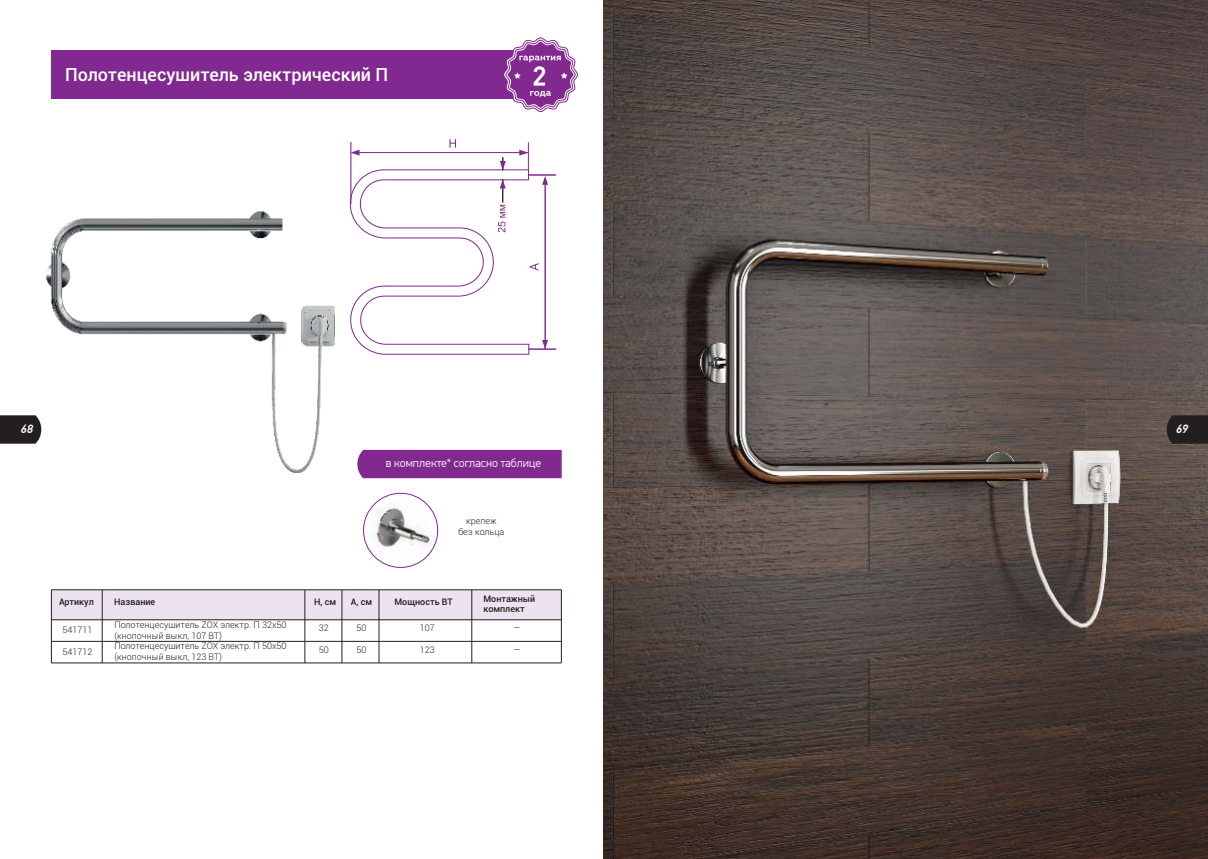
<style>
.page{position:relative;width:1208px;height:859px;background:#fff}
.page>*{position:absolute;margin:0;border:0;box-sizing:border-box;transform-origin:0 0}
.t1{font:500 18px "Roboto";color:#fff}
.t2{font:300 12px "PF Din Text Pro";color:#fff}
.t3{font:italic 500 12px "PF Din Text Pro";color:#fff}
.t4{font:300 9px/10.8px "Roboto";color:#231f20;text-align:center}
.t5{font:500 9px/10.8px "Roboto";color:#231f20}
</style>
<div class="page">
<div style="left:51px;top:51px;width:511px;height:48px;background:#812990"></div>
<img style="left:46px;top:211px;width:288px;height:262px">
<div style="left:357px;top:450px;width:205px;height:28px;background:#812990"></div>
<img style="left:363px;top:492px;width:74px;height:76px">
<div style="left:363px;top:493px;width:75px;height:75px;border:1px solid #812990;border-radius:50%"></div>
<img style="left:604px;top:0;width:604px;height:859px">
<div style="left:51px;top:590px;width:511px;height:30px;background:#ede3f0"></div>
<hr style="left:51px;top:641px;width:510px;height:1px;background:#231f20">
<hr style="left:51px;top:620px;width:510px;height:1px;background:#231f20">
<hr style="left:51px;top:590px;width:510px;height:1px;background:#231f20">
<hr style="left:51px;top:663px;width:510px;height:1px;background:#231f20">
<hr style="left:51px;top:590px;width:1px;height:73px;background:#231f20">
<hr style="left:102px;top:590px;width:1px;height:73px;background:#231f20">
<hr style="left:305px;top:590px;width:1px;height:73px;background:#231f20">
<hr style="left:342px;top:590px;width:1px;height:73px;background:#231f20">
<hr style="left:379px;top:590px;width:1px;height:73px;background:#231f20">
<hr style="left:471px;top:590px;width:1px;height:73px;background:#231f20">
<hr style="left:561px;top:590px;width:1px;height:73px;background:#231f20">
<svg style="left:503px;top:37px;width:75px;height:76px"></svg>
<svg style="left:349px;top:139px;width:207px;height:216px"></svg>
<svg style="left:0;top:415px;width:42px;height:29px"></svg>
<svg style="left:1164px;top:415px;width:44px;height:29px"></svg>
<h1 class="t1" style="left:65px;top:62px;width:325px">Полотенцесушитель электрический П</h1>
<h2 class="t3" style="left:21px;top:422px;width:14px">68</h2>
<h2 class="t3" style="left:1176px;top:422px;width:14px">69</h2>
<h2 class="t2" style="left:386px;top:456px;width:157px">в комплекте* согласно таблице</h2>
<p class="t5" style="left:59px;top:596px;width:36px">Артикул</p>
<p class="t4" style="left:63px;top:624px;width:31px">541711</p>
<p class="t4" style="left:63px;top:646px;width:31px">541712</p>
<p class="t5" style="left:114px;top:596px;width:43px">Название</p>
<p class="t4" style="left:114px;top:619px;width:173px;text-align:left">Полотенцесушитель ZOX электр. П 32х50 (кнопочный выкл, 107 ВТ)<br>Полотенцесушитель ZOX электр. П 50х50 (кнопочный выкл, 123 ВТ)</p>
<p class="t5" style="left:314px;top:596px;width:24px">Н, см</p>
<p class="t4" style="left:319px;top:622px;width:11px">32</p>
<p class="t4" style="left:319px;top:644px;width:11px">50</p>
<p class="t5" style="left:351px;top:596px;width:23px">А, см</p>
<p class="t4" style="left:356px;top:622px;width:11px">50</p>
<p class="t4" style="left:356px;top:644px;width:11px">50</p>
<p class="t4" style="left:458px;top:515px;width:47px">крепеж без кольца</p>
<p class="t5" style="left:394px;top:596px;width:60px">Мощность ВТ</p>
<p class="t4" style="left:420px;top:622px;width:16px">107</p>
<p class="t4" style="left:420px;top:644px;width:16px">123</p>
<p class="t5" style="left:483px;top:593px;width:53px">Монтажный комплект</p>
<p class="t4" style="left:513px;top:623px;width:9px">—</p>
<p class="t4" style="left:513px;top:644px;width:9px">—</p>
</div>
